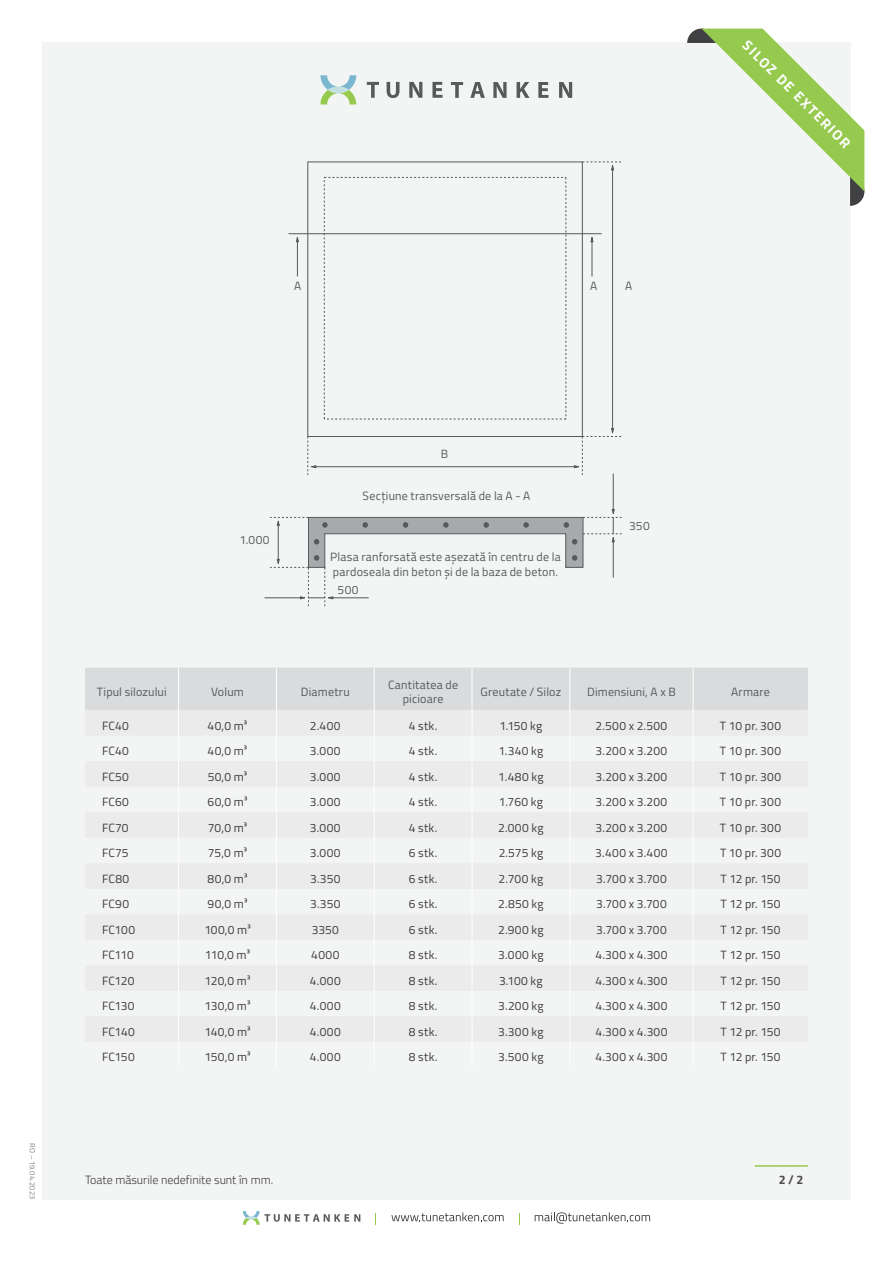
<style>
.page{position:relative;width:893px;height:1263px;background:#fff}
.page>*{position:absolute;margin:0;border:0;box-sizing:border-box;transform-origin:0 0}
.t1{font:700 14.25px "Titillium Web";color:#fff}
.t2{font:700 12.45px "Titillium Web";color:#4d4d4f}
.t3{font:12px "Titillium Web";letter-spacing:.02em;color:#3d3d3c}
.t4{font:12px/14.4px "Titillium Web";letter-spacing:.02em;color:#58595b;text-align:center}
.t5{font:300 12px "Titillium Web";color:#3d3d3c}
.t6{font:7.5px "Titillium Web";letter-spacing:.02em;color:#808285}
</style>
<div class="page">
<svg style="left:687px;top:29px;width:177px;height:177px"></svg>
<svg style="left:367px;top:82px;width:12px;height:16px"></svg>
<svg style="left:387px;top:82px;width:12px;height:16px"></svg>
<svg style="left:409px;top:82px;width:13px;height:16px"></svg>
<svg style="left:432px;top:82px;width:11px;height:16px"></svg>
<svg style="left:451px;top:82px;width:12px;height:16px"></svg>
<svg style="left:470px;top:82px;width:15px;height:16px"></svg>
<svg style="left:493px;top:82px;width:14px;height:16px"></svg>
<svg style="left:517px;top:82px;width:12px;height:16px"></svg>
<svg style="left:538px;top:82px;width:10px;height:16px"></svg>
<svg style="left:559px;top:82px;width:13px;height:16px"></svg>
<svg style="left:320px;top:75px;width:36px;height:29px"></svg>
<div style="left:328px;top:87px;width:21px;height:6px;background:#c4dfe0;border-radius:50%"></div>
<hr style="left:755px;top:1165px;width:53px;height:2px;background:#96ca4f">
<svg style="left:519px;top:1213px;width:1px;height:12px"></svg>
<svg style="left:243px;top:1211px;width:117px;height:14px"></svg>
<svg style="left:535px;top:1212px;width:115px;height:12px"></svg>
<svg style="left:391px;top:1212px;width:113px;height:9px"></svg>
<svg style="left:85px;top:668px;width:723px;height:399px"></svg>
<div style="left:307px;top:162px;width:276px;height:275px;border:1px solid #58595b"></div>
<div style="left:324px;top:177px;width:243px;height:243px;background:#f3f4f4"></div>
<hr style="left:288px;top:233px;width:314px;height:1px;background:#58595b">
<hr style="left:297px;top:238px;width:1px;height:38px;background:#58595b">
<svg style="left:295px;top:237px;width:4px;height:5px"></svg>
<hr style="left:592px;top:238px;width:1px;height:38px;background:#58595b">
<svg style="left:590px;top:237px;width:4px;height:5px"></svg>
<hr style="left:612px;top:166px;width:1px;height:263px;background:#58595b">
<svg style="left:582px;top:162px;width:39px;height:9px"></svg>
<hr style="left:315px;top:466px;width:263px;height:1px;background:#58595b">
<svg style="left:307px;top:436px;width:10px;height:39px"></svg>
<div style="left:574px;top:428px;width:47px;height:47px;background:#f3f4f4"></div>
<hr style="left:613px;top:474px;width:1px;height:36px;background:#58595b">
<hr style="left:265px;top:597px;width:37px;height:1px;background:#58595b">
<svg style="left:270px;top:509px;width:352px;height:97px"></svg>
<p class="t4" style="left:294px;top:278px;width:9px">A</p>
<p class="t4" style="left:590px;top:278px;width:9px">A</p>
<p class="t4" style="left:625px;top:278px;width:9px">A</p>
<p class="t1" style="left:753px;top:35px;width:147px;rotate:45deg">SILOZ DE EXTERIOR</p>
<p class="t6" style="left:38px;top:1143px;width:58px;rotate:90deg">RO – 19.04.2023</p>
<p class="t4" style="left:239px;top:532px;width:32px">1.000</p>
<p class="t4" style="left:441px;top:446px;width:9px">B</p>
<p class="t4" style="left:363px;top:488px;width:169px">Secțiune transversală de la A - A</p>
<p class="t4" style="left:330px;top:548px;width:232px;line-height:15px;text-align:left">Plasa ranforsată este așezată în centru de la pardoseala din beton și de la baza de beton.</p>
<p class="t4" style="left:338px;top:582px;width:22px">500</p>
<p class="t4" style="left:629px;top:518px;width:22px">350</p>
<p class="t4" style="left:97px;top:684px;width:71px">Tipul silozului</p>
<p class="t4" style="left:211px;top:684px;width:34px">Volum</p>
<p class="t4" style="left:301px;top:684px;width:50px">Diametru</p>
<p class="t4" style="left:388px;top:676px;width:71px">Cantitatea de picioare</p>
<p class="t4" style="left:481px;top:684px;width:82px">Greutate / Siloz</p>
<p class="t4" style="left:587px;top:684px;width:90px">Dimensiuni, A x B</p>
<p class="t4" style="left:731px;top:684px;width:40px">Armare</p>
<p class="t3" style="left:102px;top:717px;width:28px">FC40</p>
<p class="t3" style="left:208px;top:717px;width:41px">40,0 m³</p>
<p class="t3" style="left:310px;top:717px;width:32px">2.400</p>
<p class="t3" style="left:409px;top:717px;width:30px">4 stk.</p>
<p class="t3" style="left:499px;top:717px;width:44px">1.150 kg</p>
<p class="t3" style="left:596px;top:717px;width:73px">2.500 x 2.500</p>
<p class="t3" style="left:720px;top:717px;width:63px">T 10 pr. 300</p>
<p class="t3" style="left:102px;top:742px;width:28px">FC40</p>
<p class="t3" style="left:208px;top:742px;width:41px">40,0 m³</p>
<p class="t3" style="left:310px;top:742px;width:32px">3.000</p>
<p class="t3" style="left:409px;top:742px;width:30px">4 stk.</p>
<p class="t3" style="left:498px;top:742px;width:46px">1.340 kg</p>
<p class="t3" style="left:596px;top:742px;width:73px">3.200 x 3.200</p>
<p class="t3" style="left:720px;top:742px;width:63px">T 10 pr. 300</p>
<p class="t3" style="left:102px;top:768px;width:28px">FC50</p>
<p class="t3" style="left:208px;top:768px;width:41px">50,0 m³</p>
<p class="t3" style="left:310px;top:768px;width:32px">3.000</p>
<p class="t3" style="left:409px;top:768px;width:30px">4 stk.</p>
<p class="t3" style="left:498px;top:768px;width:47px">1.480 kg</p>
<p class="t3" style="left:596px;top:768px;width:73px">3.200 x 3.200</p>
<p class="t3" style="left:720px;top:768px;width:63px">T 10 pr. 300</p>
<p class="t3" style="left:102px;top:793px;width:28px">FC60</p>
<p class="t3" style="left:208px;top:793px;width:41px">60,0 m³</p>
<p class="t3" style="left:310px;top:793px;width:32px">3.000</p>
<p class="t3" style="left:409px;top:793px;width:30px">4 stk.</p>
<p class="t3" style="left:499px;top:793px;width:46px">1.760 kg</p>
<p class="t3" style="left:596px;top:793px;width:73px">3.200 x 3.200</p>
<p class="t3" style="left:720px;top:793px;width:63px">T 10 pr. 300</p>
<p class="t3" style="left:102px;top:819px;width:28px">FC70</p>
<p class="t3" style="left:208px;top:819px;width:41px">70,0 m³</p>
<p class="t3" style="left:310px;top:819px;width:32px">3.000</p>
<p class="t3" style="left:409px;top:819px;width:30px">4 stk.</p>
<p class="t3" style="left:498px;top:819px;width:47px">2.000 kg</p>
<p class="t3" style="left:596px;top:819px;width:73px">3.200 x 3.200</p>
<p class="t3" style="left:720px;top:819px;width:63px">T 10 pr. 300</p>
<p class="t3" style="left:102px;top:844px;width:28px">FC75</p>
<p class="t3" style="left:208px;top:844px;width:41px">75,0 m³</p>
<p class="t3" style="left:310px;top:844px;width:32px">3.000</p>
<p class="t3" style="left:409px;top:844px;width:30px">6 stk.</p>
<p class="t3" style="left:499px;top:844px;width:46px">2.575 kg</p>
<p class="t3" style="left:595px;top:844px;width:74px">3.400 x 3.400</p>
<p class="t3" style="left:720px;top:844px;width:63px">T 10 pr. 300</p>
<p class="t3" style="left:102px;top:870px;width:29px">FC80</p>
<p class="t3" style="left:208px;top:870px;width:41px">80,0 m³</p>
<p class="t3" style="left:310px;top:870px;width:32px">3.350</p>
<p class="t3" style="left:409px;top:870px;width:30px">6 stk.</p>
<p class="t3" style="left:499px;top:870px;width:46px">2.700 kg</p>
<p class="t3" style="left:596px;top:870px;width:72px">3.700 x 3.700</p>
<p class="t3" style="left:720px;top:870px;width:62px">T 12 pr. 150</p>
<p class="t3" style="left:102px;top:895px;width:29px">FC90</p>
<p class="t3" style="left:208px;top:895px;width:41px">90,0 m³</p>
<p class="t3" style="left:310px;top:895px;width:32px">3.350</p>
<p class="t3" style="left:409px;top:895px;width:30px">6 stk.</p>
<p class="t3" style="left:498px;top:895px;width:47px">2.850 kg</p>
<p class="t3" style="left:596px;top:895px;width:72px">3.700 x 3.700</p>
<p class="t3" style="left:720px;top:895px;width:62px">T 12 pr. 150</p>
<p class="t3" style="left:102px;top:921px;width:35px">FC100</p>
<p class="t3" style="left:204px;top:921px;width:48px">100,0 m³</p>
<p class="t3" style="left:312px;top:921px;width:29px">3350</p>
<p class="t3" style="left:409px;top:921px;width:30px">6 stk.</p>
<p class="t3" style="left:498px;top:921px;width:47px">2.900 kg</p>
<p class="t3" style="left:596px;top:921px;width:72px">3.700 x 3.700</p>
<p class="t3" style="left:720px;top:921px;width:62px">T 12 pr. 150</p>
<p class="t3" style="left:102px;top:946px;width:33px">FC110</p>
<p class="t3" style="left:205px;top:946px;width:47px">110,0 m³</p>
<p class="t3" style="left:311px;top:946px;width:30px">4000</p>
<p class="t3" style="left:409px;top:946px;width:30px">8 stk.</p>
<p class="t3" style="left:498px;top:946px;width:47px">3.000 kg</p>
<p class="t3" style="left:595px;top:946px;width:74px">4.300 x 4.300</p>
<p class="t3" style="left:720px;top:946px;width:62px">T 12 pr. 150</p>
<p class="t3" style="left:102px;top:972px;width:34px">FC120</p>
<p class="t3" style="left:205px;top:972px;width:47px">120,0 m³</p>
<p class="t3" style="left:310px;top:972px;width:32px">4.000</p>
<p class="t3" style="left:409px;top:972px;width:30px">8 stk.</p>
<p class="t3" style="left:499px;top:972px;width:45px">3.100 kg</p>
<p class="t3" style="left:595px;top:972px;width:74px">4.300 x 4.300</p>
<p class="t3" style="left:720px;top:972px;width:62px">T 12 pr. 150</p>
<p class="t3" style="left:102px;top:997px;width:34px">FC130</p>
<p class="t3" style="left:205px;top:997px;width:47px">130,0 m³</p>
<p class="t3" style="left:310px;top:997px;width:32px">4.000</p>
<p class="t3" style="left:409px;top:997px;width:30px">8 stk.</p>
<p class="t3" style="left:498px;top:997px;width:47px">3.200 kg</p>
<p class="t3" style="left:595px;top:997px;width:74px">4.300 x 4.300</p>
<p class="t3" style="left:720px;top:997px;width:62px">T 12 pr. 150</p>
<p class="t3" style="left:102px;top:1023px;width:34px">FC140</p>
<p class="t3" style="left:204px;top:1023px;width:48px">140,0 m³</p>
<p class="t3" style="left:310px;top:1023px;width:32px">4.000</p>
<p class="t3" style="left:409px;top:1023px;width:30px">8 stk.</p>
<p class="t3" style="left:498px;top:1023px;width:47px">3.300 kg</p>
<p class="t3" style="left:595px;top:1023px;width:74px">4.300 x 4.300</p>
<p class="t3" style="left:720px;top:1023px;width:62px">T 12 pr. 150</p>
<p class="t3" style="left:102px;top:1048px;width:34px">FC150</p>
<p class="t3" style="left:204px;top:1048px;width:48px">150,0 m³</p>
<p class="t3" style="left:310px;top:1048px;width:32px">4.000</p>
<p class="t3" style="left:409px;top:1048px;width:30px">8 stk.</p>
<p class="t3" style="left:498px;top:1048px;width:47px">3.500 kg</p>
<p class="t3" style="left:595px;top:1048px;width:74px">4.300 x 4.300</p>
<p class="t3" style="left:720px;top:1048px;width:62px">T 12 pr. 150</p>
<p class="t5" style="left:85px;top:1171px;width:190px">Toate măsurile nedefinite sunt în mm.</p>
<p class="t2" style="left:779px;top:1170px;width:26px">2/2</p>
</div>
